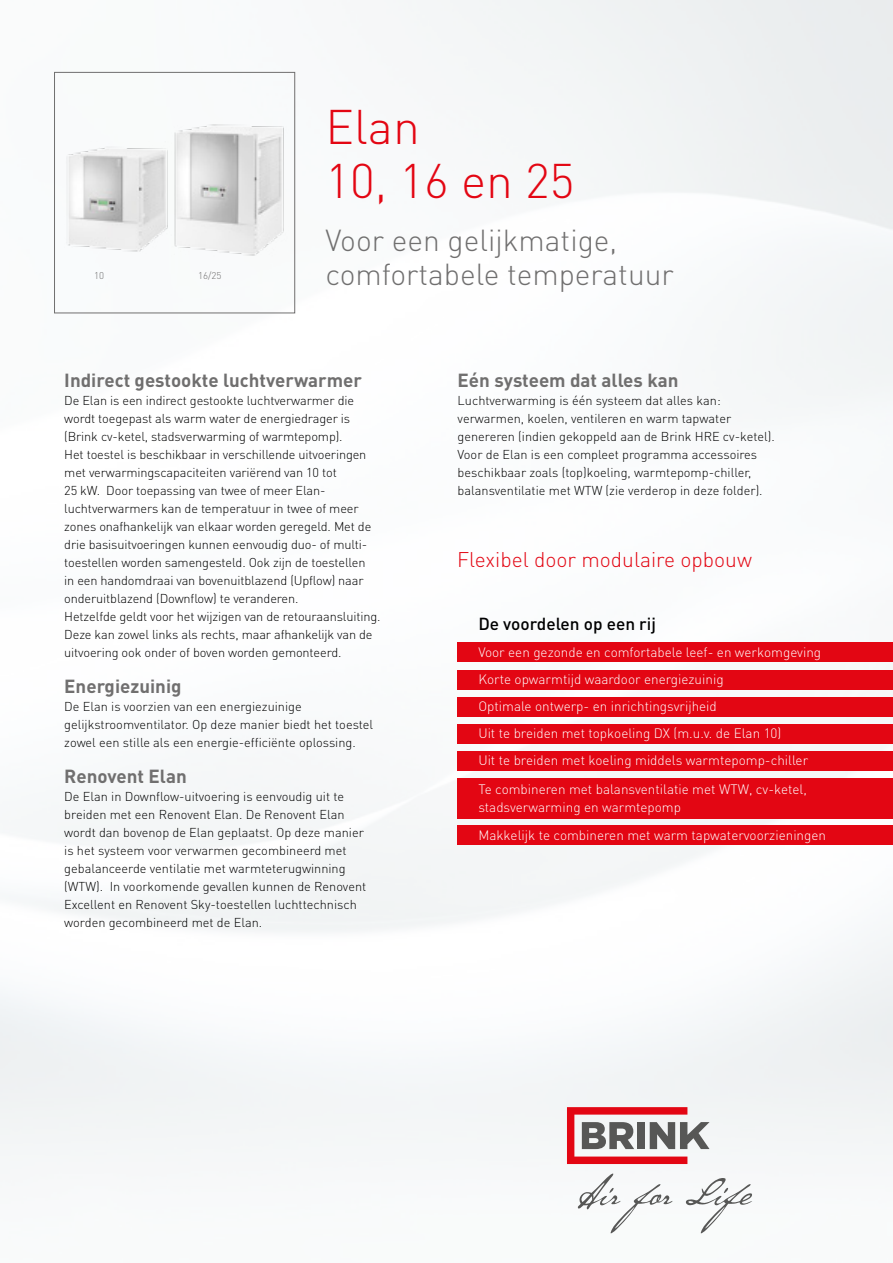
<style>
.page{position:relative;width:893px;height:1263px;background:#fff}
.page>*{position:absolute;margin:0;border:0;box-sizing:border-box;transform-origin:0 0}
.t1{font:300 48px/54px "DIN Pro";color:#e30613}
.t2{font:300 30px/34.5px "DIN Pro";color:#706f6f}
.t3{font:300 21px "DIN Pro";color:#e30613}
.t4{font:700 18.75px "DIN Pro";color:#706f6f}
.t5{font:500 17.25px "DIN Pro";color:#000}
.t6{font:300 13.5px/27px "DIN Pro";color:#fff}
.t7{font:300 12.75px/18px "DIN Pro";letter-spacing:-.01em;color:#000}
.t8{font:300 9.75px "DIN Pro";color:#706f6f}
</style>
<div class="page">
<img style="left:0;top:0;width:893px;height:1234px">
<div style="left:457px;top:643px;width:436px;height:19px;background:#e30613"></div>
<div style="left:457px;top:670px;width:436px;height:19px;background:#e30613"></div>
<div style="left:457px;top:697px;width:436px;height:19px;background:#e30613"></div>
<div style="left:457px;top:724px;width:436px;height:19px;background:#e30613"></div>
<div style="left:457px;top:751px;width:436px;height:19px;background:#e30613"></div>
<div style="left:457px;top:826px;width:436px;height:19px;background:#e30613"></div>
<div style="left:457px;top:778px;width:436px;height:41px;background:#e30613"></div>
<svg style="left:567px;top:1107px;width:142px;height:57px"></svg>
<svg style="left:578px;top:1172px;width:95px;height:61px"></svg>
<svg style="left:685px;top:1178px;width:67px;height:55px"></svg>
<div style="left:54px;top:72px;width:241px;height:241px;border:1px solid #706f6f"></div>
<img style="left:171px;top:113px;width:118px;height:144px">
<img style="left:64px;top:141px;width:108px;height:112px">
<p class="t8" style="left:94px;top:269px;width:12px">10</p>
<p class="t8" style="left:198px;top:269px;width:25px">16/25</p>
<h1 class="t1" style="left:325px;top:98px;width:251px">Elan<br>10, 16 en 25</h1>
<h2 class="t2" style="left:325px;top:221px;width:350px">Voor een gelijkmatige, comfortabele temperatuur</h2>
<h3 class="t4" style="left:64px;top:367px;width:299px">Indirect gestookte luchtverwarmer</h3>
<p class="t7" style="left:64px;top:391px;width:318px">De Elan is een indirect gestookte luchtverwarmer die wordt toegepast als warm water de energiedrager is (Brink cv-ketel, stadsverwarming of warmtepomp).<br>Het toestel is beschikbaar in verschillende uitvoeringen met verwarmingscapaciteiten variërend van 10 tot<br>25 kW. Door toepassing van twee of meer Elan&shy;luchtverwarmers kan de temperatuur in twee of meer zones onafhankelijk van elkaar worden geregeld. Met de drie basisuitvoeringen kunnen eenvoudig duo- of multi&shy;toestellen worden samengesteld. Ook zijn de toestellen<br>in een handomdraai van bovenuitblazend (Upflow) naar onderuitblazend (Downflow) te veranderen.<br>Hetzelfde geldt voor het wijzigen van de retouraansluiting.<br>Deze kan zowel links als rechts, maar afhankelijk van de uitvoering ook onder of boven worden gemonteerd.</p>
<h3 class="t4" style="left:64px;top:673px;width:119px">Energiezuinig</h3>
<p class="t7" style="left:64px;top:697px;width:310px">De Elan is voorzien van een energiezuinige gelijkstroomventilator. Op deze manier biedt het toestel zowel een stille als een energie-efficiënte oplossing.</p>
<h3 class="t4" style="left:64px;top:763px;width:124px">Renovent Elan</h3>
<p class="t7" style="left:64px;top:787px;width:303px">De Elan in Downflow-uitvoering is eenvoudig uit te breiden met een Renovent Elan. De Renovent Elan wordt dan bovenop de Elan geplaatst. Op deze manier is het systeem voor verwarmen gecombineerd met gebalanceerde ventilatie met warmteterugwinning (WTW). In voorkomende gevallen kunnen de Renovent Excellent en Renovent Sky-toestellen luchttechnisch worden gecombineerd met de Elan.</p>
<h3 class="t4" style="left:458px;top:367px;width:222px">Eén systeem dat alles kan</h3>
<p class="t7" style="left:458px;top:391px;width:319px">Luchtverwarming is één systeem dat alles kan: verwarmen, koelen, ventileren en warm tapwater genereren (indien gekoppeld aan de Brink HRE cv-ketel).<br>Voor de Elan is een compleet programma accessoires beschikbaar zoals (top)koeling, warmtepomp-chiller, balansventilatie met WTW (zie verderop in deze folder).</p>
<h3 class="t3" style="left:457px;top:545px;width:296px">Flexibel door modulaire opbouw</h3>
<h3 class="t5" style="left:478px;top:612px;width:179px">De voordelen op een rij</h3>
<p class="t6" style="left:478px;top:638px;width:344px">Voor een gezonde en comfortabele leef- en werkomgeving Korte opwarmtijd waardoor energiezuinig<br>Optimale ontwerp- en inrichtingsvrijheid<br>Uit te breiden met topkoeling DX (m.u.v. de Elan 10)<br>Uit te breiden met koeling middels warmtepomp-chiller</p>
<p class="t6" style="left:478px;top:779px;width:330px;line-height:18px">Te combineren met balansventilatie met WTW, cv-ketel, stadsverwarming en warmtepomp</p>
<p class="t6" style="left:478px;top:821px;width:349px">Makkelijk te combineren met warm tapwatervoorzieningen</p>
</div>
